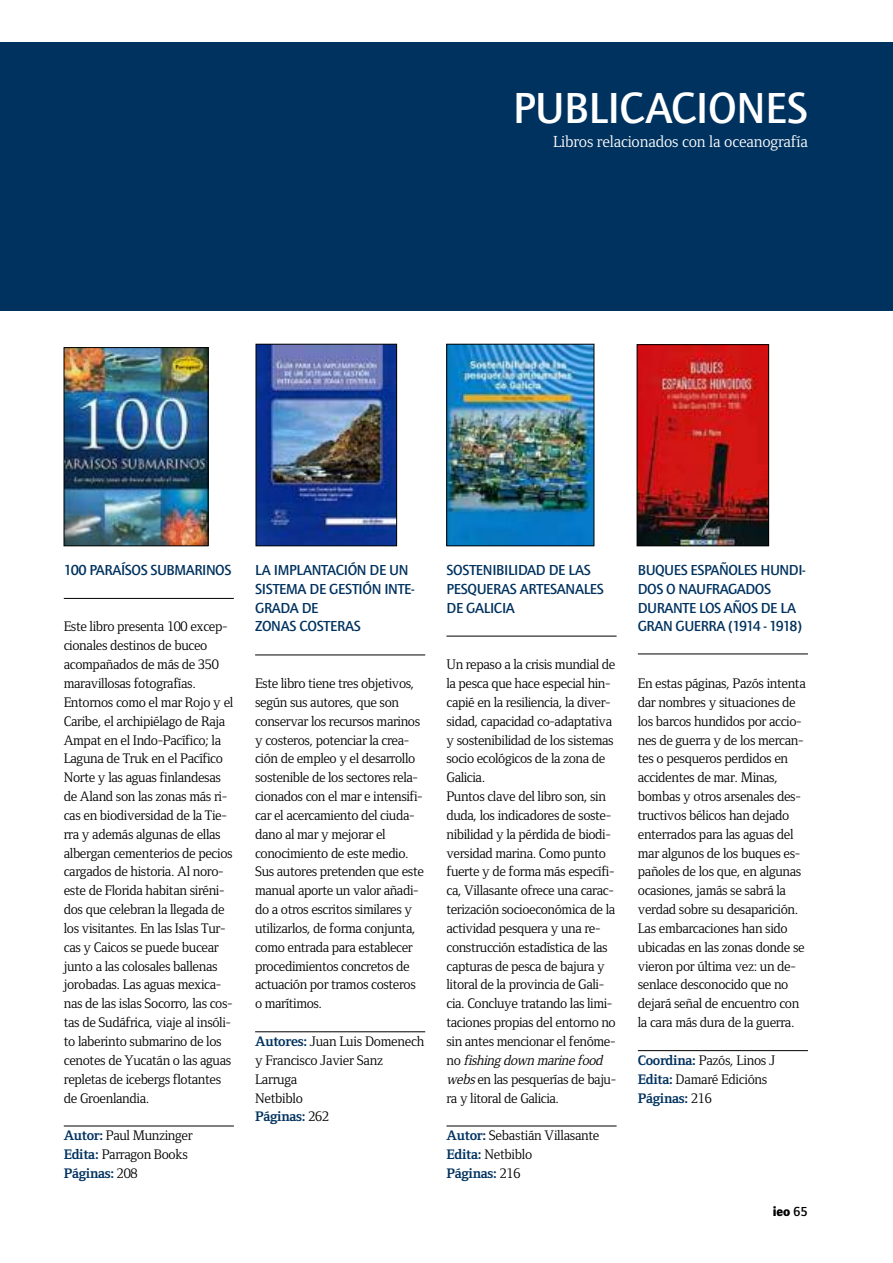
<style>
.page{position:relative;width:893px;height:1263px;background:#fff}
.page>*{position:absolute;margin:0;border:0;box-sizing:border-box;transform-origin:0 0}
.t1{font:500 45px "Foundry Journal";letter-spacing:-.01em;color:#fff}
.t2{font:16.5px "Foundry Form Serif";letter-spacing:-.01em;color:#fff}
.t3{font:500 15px/18.9px "Foundry Journal";letter-spacing:-.02em;color:#00325f}
.t4{font:14.25px/18.9px "Foundry Form Serif";letter-spacing:-.025em;color:#000}
.t5{font:700 13.5px "Foundry Journal";color:#000}
.s1{font-weight:700;color:#00325f}
.s2{font-style:italic}
.s3{font-weight:500}
</style>
<div class="page">
<div style="left:0;top:43px;width:893px;height:268px;background:#00325f"></div>
<img style="left:258px;top:346px;width:137px;height:198px">
<div style="left:256px;top:344px;width:141px;height:202px;border:1px solid #000"></div>
<img style="left:66px;top:349px;width:140px;height:195px">
<div style="left:64px;top:347px;width:144px;height:199px;border:1px solid #000"></div>
<img style="left:448px;top:346px;width:144px;height:198px">
<div style="left:446px;top:344px;width:148px;height:202px;border:1px solid #000"></div>
<img style="left:639px;top:346px;width:128px;height:198px">
<div style="left:637px;top:344px;width:132px;height:202px;border:1px solid #000"></div>
<hr style="left:64px;top:598px;width:170px;height:1px;background:#000">
<hr style="left:64px;top:1125px;width:170px;height:1px;background:#000">
<hr style="left:255px;top:654px;width:170px;height:1px;background:#000">
<hr style="left:255px;top:1031px;width:170px;height:1px;background:#000">
<hr style="left:446px;top:636px;width:171px;height:1px;background:#000">
<hr style="left:446px;top:1125px;width:171px;height:1px;background:#000">
<hr style="left:638px;top:653px;width:170px;height:1px;background:#000">
<hr style="left:638px;top:1050px;width:170px;height:1px;background:#000">
<h1 class="t1" style="left:513px;top:91px;width:297px">PUBLICACIONES</h1>
<p class="t2" style="left:553px;top:132px;width:256px">Libros relacionados con la oceanografía</p>
<p class="t3" style="left:64px;top:562px;width:169px">100 PARAÍSOS SUBMARINOS</p>
<p class="t4" style="left:64px;top:617px;width:171px">Este libro presenta 100 excep&shy;cionales destinos de buceo acompañados de más de 350 maravillosas fotografías.<br>Entornos como el mar Rojo y el<br>Caribe, el archipiélago de Raja<br>Ampat en el Indo-Pacífico; la<br>Laguna de Truk en el Pacífico<br>Norte y las aguas finlandesas de Aland son las zonas más ri&shy;cas en biodiversidad de la Tie&shy;rra y además algunas de ellas albergan cementerios de pecios cargados de historia. Al noro&shy;este de Florida habitan siréni&shy;dos que celebran la llegada de los visitantes. En las Islas Tur&shy;cas y Caicos se puede bucear junto a las colosales ballenas jorobadas. Las aguas mexica&shy;nas de las islas Socorro, las cos&shy;tas de Sudáfrica, viaje al insóli&shy;to laberinto submarino de los cenotes de Yucatán o las aguas repletas de icebergs flotantes de Groenlandia.</p>
<p class="t4" style="left:64px;top:1126px;width:130px"><span class="s1">Autor:</span> Paul Munzinger<br><span class="s1">Edita:</span> Parragon Books<br><span class="s1">Páginas:</span> 208</p>
<p class="t3" style="left:255px;top:562px;width:161px">LA IMPLANTACIÓN DE UN<br>SISTEMA DE GESTIÓN INTE-<br>GRADA DE<br>ZONAS COSTERAS</p>
<p class="t4" style="left:255px;top:674px;width:170px">Este libro tiene tres objetivos, según sus autores, que son conservar los recursos marinos y costeros, potenciar la crea&shy;ción de empleo y el desarrollo sostenible de los sectores rela&shy;cionados con el mar e intensifi&shy;car el acercamiento del ciuda&shy;dano al mar y mejorar el conocimiento de este medio.<br>Sus autores pretenden que este manual aporte un valor añadi&shy;do a otros escritos similares y utilizarlos, de forma conjunta, como entrada para establecer procedimientos concretos de actuación por tramos costeros o marítimos.</p>
<p class="t4" style="left:255px;top:1032px;width:171px"><span class="s1">Autores:</span> Juan Luis Domenech y Francisco Javier Sanz<br>Larruga<br>Netbiblo<br><span class="s1">Páginas:</span> 262</p>
<p class="t3" style="left:446px;top:562px;width:159px">SOSTENIBILIDAD DE LAS<br>PESQUERAS ARTESANALES<br>DE GALICIA</p>
<p class="t4" style="left:446px;top:655px;width:171px">Un repaso a la crisis mundial de la pesca que hace especial hin&shy;capié en la resiliencia, la diver&shy;sidad, capacidad co-adaptativa y sostenibilidad de los sistemas socio ecológicos de la zona de<br>Galicia.<br>Puntos clave del libro son, sin duda, los indicadores de soste&shy;nibilidad y la pérdida de biodi&shy;versidad marina. Como punto fuerte y de forma más específi&shy;ca, Villasante ofrece una carac&shy;terización socioeconómica de la actividad pesquera y una re&shy;construcción estadística de las capturas de pesca de bajura y litoral de la provincia de Gali&shy;cia. Concluye tratando las limi&shy;taciones propias del entorno no sin antes mencionar el fenóme&shy;no <span class="s2">fishing down marine food webs</span>en las pesquerías de baju&shy;ra y litoral de Galicia.</p>
<p class="t4" style="left:446px;top:1126px;width:155px"><span class="s1">Autor:</span> Sebastián Villasante<br><span class="s1">Edita:</span> Netbiblo<br><span class="s1">Páginas:</span> 216</p>
<p class="t3" style="left:638px;top:562px;width:169px">BUQUES ESPAÑOLES HUNDI-<br>DOS O NAUFRAGADOS<br>DURANTE LOS AÑOS DE LA<br>GRAN GUERRA (1914 - 1918)</p>
<p class="t4" style="left:638px;top:674px;width:169px">En estas páginas, Pazós intenta dar nombres y situaciones de los barcos hundidos por accio&shy;nes de guerra y de los mercan&shy;tes o pesqueros perdidos en accidentes de mar. Minas, bombas y otros arsenales des&shy;tructivos bélicos han dejado enterrados para las aguas del mar algunos de los buques es&shy;pañoles de los que, en algunas ocasiones, jamás se sabrá la verdad sobre su desaparición.<br>Las embarcaciones han sido ubicadas en las zonas donde se vieron por última vez: un de&shy;senlace desconocido que no dejará señal de encuentro con la cara más dura de la guerra.</p>
<p class="t4" style="left:638px;top:1050px;width:139px"><span class="s1">Coordina:</span> Pazós, Linos J<br><span class="s1">Edita:</span> Damaré Edicións<br><span class="s1">Páginas:</span> 216</p>
<p class="t5" style="left:773px;top:1204px;width:36px">ieo <span class="s3">65</span></p>
</div>
